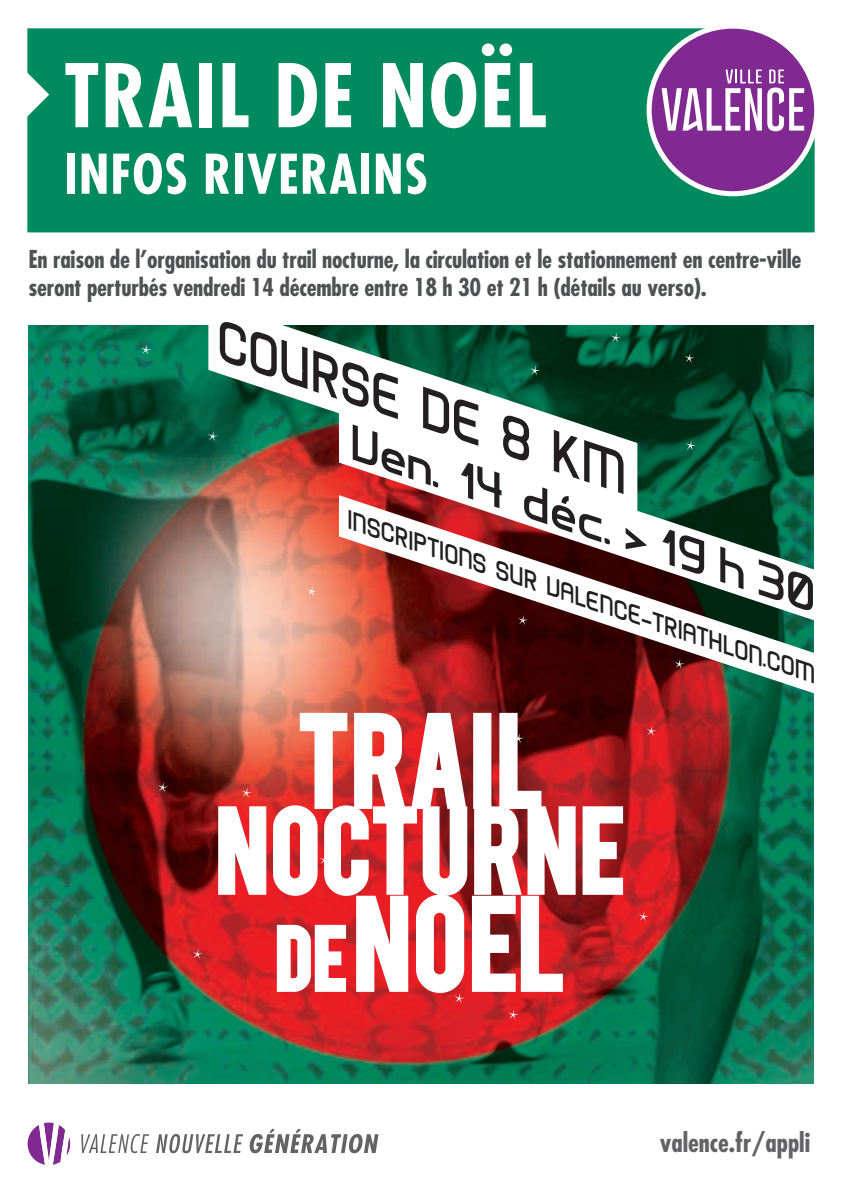
<style>
.page{position:relative;width:842px;height:1191px;background:#fff}
.page>*{position:absolute;margin:0;border:0;box-sizing:border-box;transform-origin:0 0}
.t1{font:103px "Bebas";letter-spacing:.02em;color:#fff}
.t2{font:94.4px "Bebas";letter-spacing:.025em;color:#fff}
.t3{font:700 condensed 85.2px "Futura";letter-spacing:.02em;color:#fff}
.t4{font:700 condensed 53.2px "Futura";letter-spacing:.02em;color:#fff}
.date{font:italic 700 51px "Matamata";color:#231f20}
.date-2{font:italic 700 43.8px "Matamata";color:#231f20;scale:1.11 1}
.t5{font:700 condensed 26px "Futura";color:#636366}
.t6{font:700 condensed 24px/28.8px "Futura";letter-spacing:-.01em;color:#4f5252}
.t7{font:italic 700 23.2px "Matamata";color:#231f20}
.s1{font-size:70.4px}
</style>
<div class="page">
<div style="left:27px;top:28px;width:788px;height:204px;background:#008a5d;border:2px solid #008a5d"></div>
<svg style="left:27px;top:71px;width:22px;height:47px"></svg>
<svg style="left:647px;top:28px;width:168px;height:168px;background:#86659f"></svg>
<svg style="left:81px;top:1134px;width:68px;height:19px"></svg>
<svg style="left:156px;top:1134px;width:87px;height:19px"></svg>
<svg style="left:249px;top:1128px;width:130px;height:25px"></svg>
<svg style="left:28px;top:1122px;width:42px;height:43px"></svg>
<img style="left:28px;top:325px;width:786px;height:758px">
<svg style="left:208px;top:325px;width:429px;height:187px"></svg>
<svg style="left:339px;top:412px;width:475px;height:83px"></svg>
<svg style="left:339px;top:495px;width:475px;height:201px"></svg>
<svg style="left:643px;top:625px;width:10px;height:10px"></svg>
<svg style="left:646px;top:726px;width:11px;height:10px"></svg>
<svg style="left:639px;top:911px;width:10px;height:10px"></svg>
<svg style="left:530px;top:365px;width:10px;height:11px"></svg>
<svg style="left:684px;top:353px;width:11px;height:10px"></svg>
<svg style="left:674px;top:659px;width:11px;height:10px"></svg>
<svg style="left:208px;top:431px;width:10px;height:10px"></svg>
<svg style="left:141px;top:345px;width:10px;height:10px"></svg>
<svg style="left:193px;top:949px;width:10px;height:10px"></svg>
<svg style="left:307px;top:586px;width:10px;height:10px"></svg>
<svg style="left:412px;top:427px;width:10px;height:10px"></svg>
<svg style="left:686px;top:440px;width:10px;height:10px"></svg>
<svg style="left:611px;top:332px;width:10px;height:11px"></svg>
<svg style="left:158px;top:782px;width:10px;height:10px"></svg>
<svg style="left:294px;top:366px;width:10px;height:10px"></svg>
<svg style="left:508px;top:1009px;width:10px;height:10px"></svg>
<svg style="left:216px;top:704px;width:409px;height:299px"></svg>
<svg style="left:518px;top:615px;width:10px;height:10px"></svg>
<p class="t3" style="left:64px;top:41px;width:484px">TRAIL DE NOËL</p>
<p class="t4" style="left:64px;top:140px;width:365px">INFOS RIVERAINS</p>
<p class="t6" style="left:28px;top:244px;width:775px">En raison de l’organisation du trail nocturne, la circulation et le stationnement en centre-ville seront perturbés vendredi 14 décembre entre 18 h 30 et 21 h (détails au verso).</p>
<p class="date" style="left:233px;top:311px;width:432px;rotate:18deg">COURSE DE 8 KM</p>
<p class="date-2" style="left:363px;top:417px;width:443px;rotate:18deg">Ven. 14 déc. &gt; 19 h 30</p>
<p class="t7" style="left:354px;top:507px;width:494px;rotate:18deg">INSCRIPTIONS SUR VALENCE-TRIATHLON.COM</p>
<h1 class="t1" style="left:297px;top:686px;width:248px">TRAIL</h1>
<h2 class="t2" style="left:216px;top:782px;width:411px">NOCTURNE</h2>
<h1 class="t1" style="left:276px;top:868px;width:291px"><span class="s1">DE</span> NOEL</h1>
<p class="t5" style="left:660px;top:1125px;width:152px">valence.fr/appli</p>
</div>
